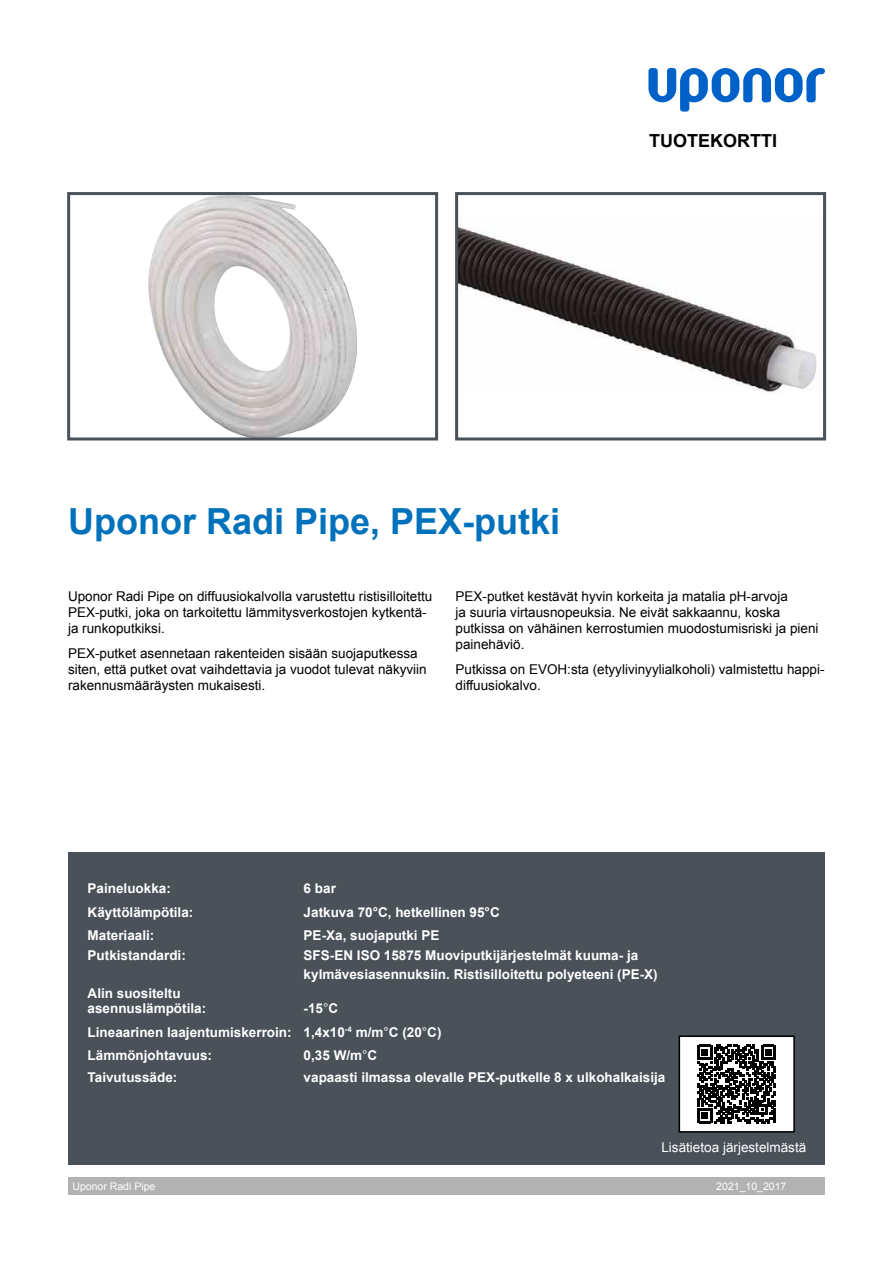
<style>
.page{position:relative;width:893px;height:1263px;background:#fff}
.page>*{position:absolute;margin:0;border:0;box-sizing:border-box;transform-origin:0 0}
.t1{font:700 36px "Arial";color:#0072bb}
.t2{font:700 18px "Arial";color:#000}
.t3{font:13.5px/16.2px "Arial";color:#000}
.t4{font:700 13.5px/23.5px "Arial";color:#fff}
.t5{font:13.5px "Arial";color:#fff}
.t6{font:10.5px "Arial";color:#fff}
.s1{font-weight:400}
</style>
<div class="page">
<svg style="left:648px;top:68px;width:177px;height:44px"></svg>
<div style="left:68px;top:853px;width:757px;height:312px;background:#4b5159"></div>
<div style="left:68px;top:1178px;width:757px;height:17px;background:#b3b2b2"></div>
<img style="left:148px;top:196px;width:209px;height:240px">
<div style="left:67px;top:192px;width:371px;height:248px;border:3px solid #4b5159"></div>
<img style="left:459px;top:227px;width:358px;height:166px">
<div style="left:455px;top:192px;width:371px;height:248px;border:3px solid #4b5159"></div>
<div style="left:679px;top:1036px;width:115px;height:96px;background:#fff"></div>
<svg style="left:697px;top:1045px;width:79px;height:78px"></svg>
<div style="left:679px;top:1035px;width:116px;height:97px;border:2px solid #000"></div>
<h2 class="t2" style="left:649px;top:128px;width:129px">TUOTEKORTTI</h2>
<h1 class="t1" style="left:68px;top:498px;width:494px">Uponor Radi Pipe, PEX-putki</h1>
<p class="t3" style="left:68px;top:588px;width:366px">Uponor Radi Pipe on diffuusiokalvolla varustettu ristisilloitettu<br>PEX-putki, joka on tarkoitettu lämmitysverkostojen kytkentä&shy;ja runkoputkiksi.</p>
<p class="t3" style="left:68px;top:645px;width:360px">PEX-putket asennetaan rakenteiden sisään suojaputkessa siten, että putket ovat vaihdettavia ja vuodot tulevat näkyviin rakennusmääräysten mukaisesti.</p>
<p class="t3" style="left:455px;top:588px;width:365px">PEX-putket kestävät hyvin korkeita ja matalia pH-arvoja<br>ja suuria virtausnopeuksia. Ne eivät sakkaannu, koska putkissa on vähäinen kerrostumien muodostumisriski ja pieni painehäviö.</p>
<p class="t3" style="left:455px;top:661px;width:371px">Putkissa on EVOH:sta (etyylivinyylialkoholi) valmistettu happi&shy;diffuusiokalvo.</p>
<p class="t4" style="left:88px;top:877px;width:85px">Paineluokka:</p>
<p class="t4" style="left:304px;top:877px;width:34px">6 bar</p>
<p class="t4" style="left:88px;top:901px;width:107px">Käyttölämpötila:</p>
<p class="t4" style="left:304px;top:901px;width:198px">Jatkuva 70°C, hetkellinen 95°C</p>
<p class="t4" style="left:88px;top:924px;width:68px">Materiaali:</p>
<p class="t4" style="left:304px;top:924px;width:137px">PE-Xa, suojaputki PE</p>
<p class="t4" style="left:88px;top:944px;width:100px">Putkistandardi:</p>
<p class="t4" style="left:304px;top:946px;width:356px;line-height:19.2px">SFS-EN ISO 15875 Muoviputkijärjestelmät kuuma- ja kylmävesiasennuksiin. Ristisilloitettu polyeteeni (PE-X)</p>
<p class="t4" style="left:88px;top:986px;width:120px;line-height:15px">Alin suositeltu asennuslämpötila:</p>
<p class="t4" style="left:88px;top:997px;width:355px;text-indent:216px">-15<span class="s1">°</span>C<br>Lineaarinen laajentumiskerroin: 1,4x10<sup>-4</sup> m/m<span class="s1">°</span>C (20<span class="s1">°</span>C)<br>Lämmönjohtavuus:</p>
<p class="t4" style="left:304px;top:1044px;width:75px">0,35 W/m<span class="s1">°</span>C</p>
<p class="t4" style="left:88px;top:1066px;width:91px">Taivutussäde:</p>
<p class="t4" style="left:304px;top:1066px;width:363px">vapaasti ilmassa olevalle PEX-putkelle 8 x ulkohalkaisija</p>
<p class="t5" style="left:661px;top:1138px;width:146px">Lisätietoa järjestelmästä</p>
<p class="t6" style="left:73px;top:1180px;width:84px">Uponor Radi Pipe</p>
<p class="t6" style="left:716px;top:1180px;width:72px">2021_10_2017</p>
</div>
